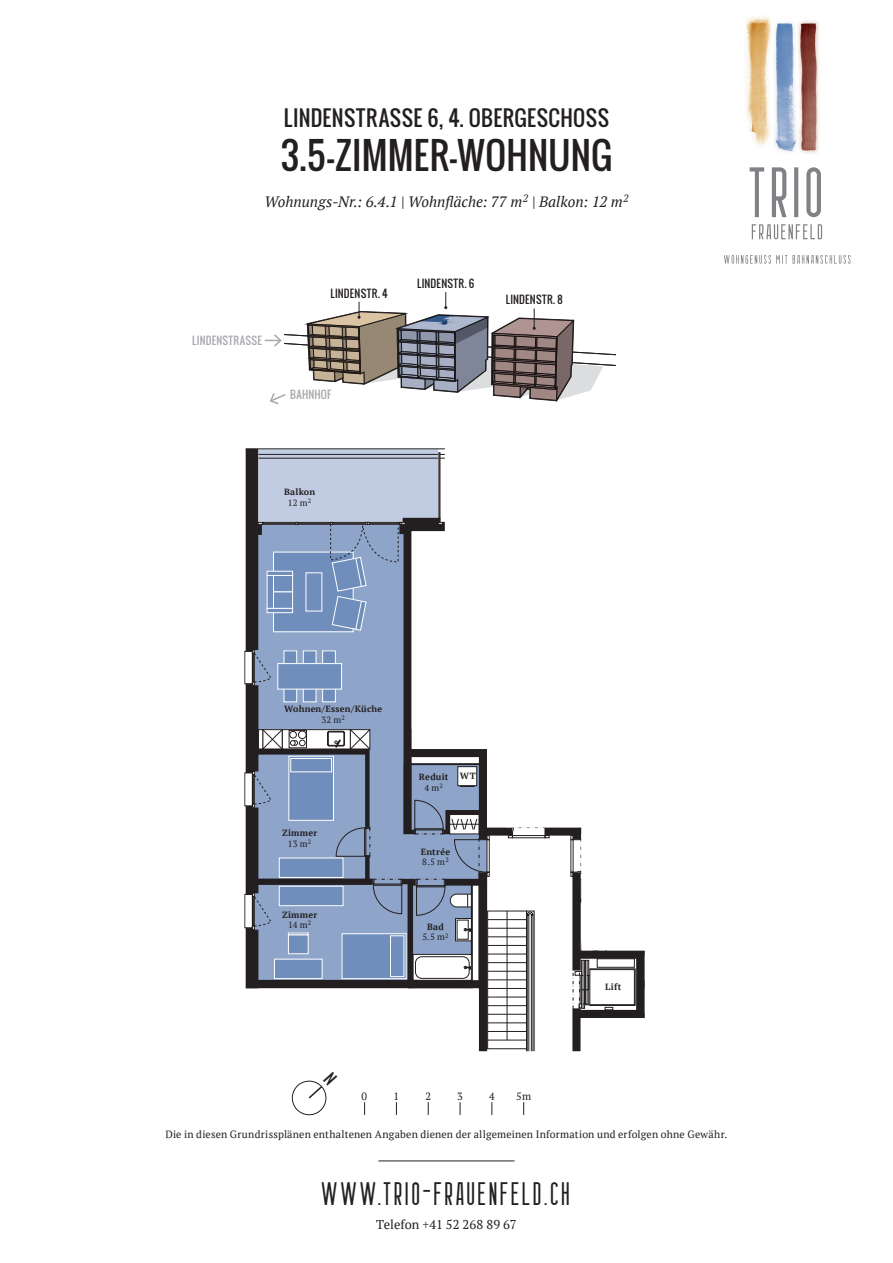
<style>
.page{position:relative;width:893px;height:1263px;background:#fff}
.page>*{position:absolute;margin:0;border:0;box-sizing:border-box;transform-origin:0 0}
.t1{font:36px "Oswald";letter-spacing:.005em;color:#231f20}
.t2{font:29.1px "Berlin Email 2";letter-spacing:.08em;color:#231f20}
.t3{font:21px "Oswald";letter-spacing:.02em;color:#231f20}
.t4{font:italic 15px "PT Serif";color:#231f20}
.t5{font:12.75px "PT Serif";letter-spacing:-.005em;color:#231f20}
.t6{font:10.5px "PT Serif";letter-spacing:.015em;color:#231f20}
.t7{font:10.5px "Oswald";letter-spacing:.025em;color:#231f20}
.t8{font:10.5px "Oswald";letter-spacing:.025em;color:#a8a9ad}
.t9{font:700 9px/10.5px "PT Serif";letter-spacing:.02em;color:#231f20;text-align:center}
.t10{font:9px/10.5px "PT Serif";color:#231f20;text-align:center}
.s1{font-weight:400}
.s2{font-weight:700}
</style>
<div class="page">
<hr style="left:378px;top:1160px;width:136px;height:1px;background:#231f20">
<img style="left:745px;top:16px;width:74px;height:138px">
<svg style="left:724px;top:255px;width:126px;height:9px"></svg>
<svg style="left:752px;top:224px;width:70px;height:15px"></svg>
<svg style="left:750px;top:167px;width:71px;height:50px"></svg>
<svg style="left:364px;top:1102px;width:1px;height:13px"></svg>
<svg style="left:396px;top:1102px;width:1px;height:13px"></svg>
<svg style="left:428px;top:1102px;width:1px;height:13px"></svg>
<svg style="left:460px;top:1102px;width:1px;height:13px"></svg>
<svg style="left:492px;top:1102px;width:1px;height:13px"></svg>
<svg style="left:523px;top:1102px;width:1px;height:13px"></svg>
<svg style="left:246px;top:448px;width:399px;height:602px"></svg>
<div style="left:243px;top:444px;width:407px;height:609px;border:2px solid #fff"></div>
<svg style="left:265px;top:292px;width:351px;height:113px"></svg>
<svg style="left:291px;top:1080px;width:36px;height:36px"></svg>
<h3 class="t3" style="left:284px;top:102px;width:327px">LINDENSTRASSE 6, 4. OBERGESCHOSS</h3>
<h1 class="t1" style="left:281px;top:128px;width:333px">3.5-ZIMMER-WOHNUNG</h1>
<h3 class="t4" style="left:264px;top:192px;width:366px">Wohnungs-Nr.: 6.4.1 | Wohnfläche: 77 m<sup>2</sup> | Balkon: 12 m<sup>2</sup></h3>
<p class="t8" style="left:192px;top:333px;width:71px">LINDENSTRASSE</p>
<p class="t7" style="left:330px;top:285px;width:59px">LINDENSTR. 4</p>
<p class="t8" style="left:290px;top:386px;width:43px">BAHNHOF</p>
<p class="t7" style="left:417px;top:275px;width:59px">LINDENSTR. 6</p>
<p class="t7" style="left:506px;top:292px;width:58px">LINDENSTR. 8</p>
<p class="t9" style="left:284px;top:487px;width:33px">Balkon<br><span class="s1">12 m</span><sup>2</sup></p>
<p class="t9" style="left:284px;top:704px;width:100px">Wohnen/Essen/Küche<br><span class="s1">32 m</span><sup>2</sup></p>
<p class="t9" style="left:282px;top:828px;width:37px">Zimmer<br><span class="s1">13 m</span><sup>2</sup></p>
<p class="t9" style="left:282px;top:909px;width:37px">Zimmer<br><span class="s1">14 m</span><sup>2</sup></p>
<p class="t9" style="left:419px;top:772px;width:31px">Reduit<br><span class="s1">4 m</span><sup>2</sup></p>
<p class="t9" style="left:460px;top:770px;width:17px">WT</p>
<p class="t9" style="left:421px;top:846px;width:31px;text-align:left">Entrée<br><span class="s1">8.5 m</span><sup>2</sup></p>
<p class="t10" style="left:422px;top:921px;width:28px"><span class="s2">Bad<br></span>5.5 m<sup>2</sup></p>
<p class="t6" style="left:362px;top:1089px;width:7px">0</p>
<p class="t6" style="left:393px;top:1089px;width:7px">1</p>
<p class="t6" style="left:425px;top:1089px;width:7px">2</p>
<p class="t6" style="left:457px;top:1089px;width:7px">3</p>
<p class="t6" style="left:489px;top:1089px;width:7px">4</p>
<p class="t6" style="left:516px;top:1089px;width:17px">5m</p>
<p class="t9" style="left:605px;top:981px;width:18px">Lift</p>
<p class="t6" style="left:165px;top:1127px;width:564px">Die in diesen Grundrissplänen enthaltenen Angaben dienen der allgemeinen Information und erfolgen ohne Gewähr.</p>
<h2 class="t2" style="left:322px;top:1176px;width:251px">WWW.TRlO-FRAUENFELD.CH</h2>
<p class="t5" style="left:376px;top:1216px;width:142px">Telefon +41 52 268 89 67</p>
</div>
